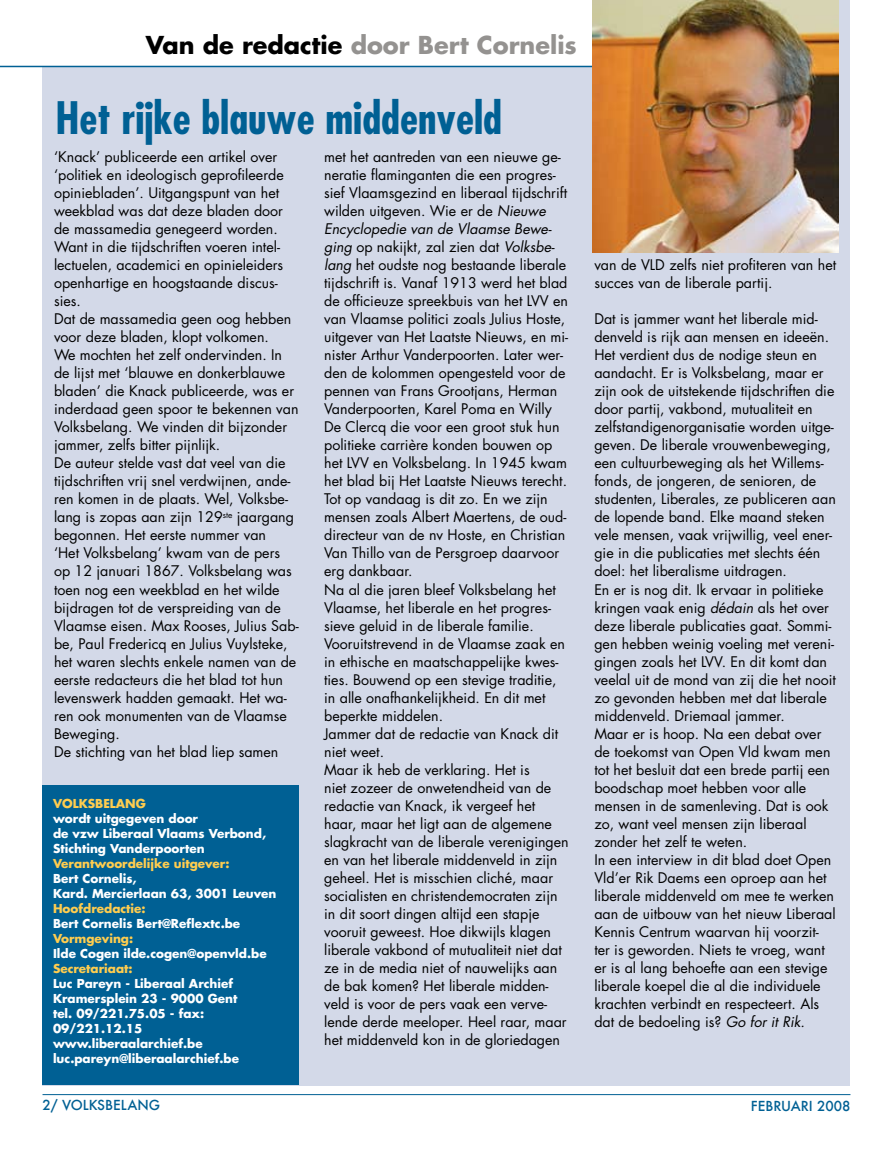
<style>
.page{position:relative;width:893px;height:1149px;background:#fff}
.page>*{position:absolute;margin:0;border:0;box-sizing:border-box;transform-origin:0 0}
.t1{font:700 condensed 43.5px "Futura";color:#006094}
.t2{font:700 24px "Futura";color:#949290}
.t3{font:14.25px/18px "Futura";color:#000}
.t4{font:500 13.5px "Futura";color:#006094}
.t5{font:700 12px/15px "Futura";color:#fff}
.t6{font:700 12px "Futura";color:#ffcd4f}
.s1{color:#000}
.s2{font-style:italic}
</style>
<div class="page">
<div style="left:43px;top:0;width:807px;height:1084px;background:#d3d9e8"></div>
<hr style="left:43px;top:1093px;width:807px;height:1px;background:#006094">
<div style="left:0;top:0;width:592px;height:67px;background:#fff"></div>
<img style="left:592px;top:0;width:247px;height:252px">
<div style="left:43px;top:785px;width:256px;height:299px;background:#006094"></div>
<h2 class="t2" style="left:146px;top:28px;width:433px"><span class="s1">Van de redactie</span> door Bert Cornelis</h2>
<h1 class="t1" style="left:56px;top:89px;width:448px">Het rijke blauwe middenveld</h1>
<p class="t3" style="left:54px;top:148px;width:246px">‘Knack’ publiceerde een artikel over ‘politiek en ideologisch geprofileerde opiniebladen’. Uitgangspunt van het weekblad was dat deze bladen door de massamedia genegeerd worden.<br>Want in die tijdschriften voeren intel&shy;lectuelen, academici en opinieleiders openhartige en hoogstaande discus&shy;sies.<br>Dat de massamedia geen oog hebben voor deze bladen, klopt volkomen.<br>We mochten het zelf ondervinden. In de lijst met ‘blauwe en donkerblauwe bladen’ die Knack publiceerde, was er inderdaad geen spoor te bekennen van Volksbelang. We vinden dit bijzonder jammer, zelfs bitter pijnlijk.<br>De auteur stelde vast dat veel van die tijdschriften vrij snel verdwijnen, ande&shy;ren komen in de plaats. Wel, Volksbe&shy;lang is zopas aan zijn 129<sup>ste</sup> jaargang begonnen. Het eerste nummer van<br>‘Het Volksbelang’ kwam van de pers op 12 januari 1867. Volksbelang was toen nog een weekblad en het wilde bijdragen tot de verspreiding van de Vlaamse eisen. Max Rooses, Julius Sab&shy;be, Paul Fredericq en Julius Vuylsteke, het waren slechts enkele namen van de eerste redacteurs die het blad tot hun levenswerk hadden gemaakt. Het wa&shy;ren ook monumenten van de Vlaamse Beweging.<br>De stichting van het blad liep samen</p>
<p class="t3" style="left:324px;top:148px;width:246px">met het aantreden van een nieuwe ge&shy;neratie flaminganten die een progres&shy;sief Vlaamsgezind en liberaal tijdschrift wilden uitgeven. Wie er de <span class="s2">Nieuwe Encyclopedie van de Vlaamse Bewe&shy;ging</span> op nakijkt, zal zien dat <span class="s2">Volksbe&shy;lang</span> het oudste nog bestaande liberale tijdschrift is. Vanaf 1913 werd het blad de officieuze spreekbuis van het LVV en van Vlaamse politici zoals Julius Hoste, uitgever van Het Laatste Nieuws, en mi&shy;nister Arthur Vanderpoorten. Later wer&shy;den de kolommen opengesteld voor de pennen van Frans Grootjans, Herman Vanderpoorten, Karel Poma en Willy De Clercq die voor een groot stuk hun politieke carrière konden bouwen op het LVV en Volksbelang. In 1945 kwam het blad bij Het Laatste Nieuws terecht.<br>Tot op vandaag is dit zo. En we zijn mensen zoals Albert Maertens, de oud&shy;directeur van de nv Hoste, en Christian Van Thillo van de Persgroep daarvoor erg dankbaar.<br>Na al die jaren bleef Volksbelang het Vlaamse, het liberale en het progres&shy;sieve geluid in de liberale familie.<br>Vooruitstrevend in de Vlaamse zaak en in ethische en maatschappelijke kwes&shy;ties. Bouwend op een stevige traditie, in alle onafhankelijkheid. En dit met beperkte middelen.<br>Jammer dat de redactie van Knack dit niet weet.<br>Maar ik heb de verklaring. Het is<br>niet zozeer de onwetendheid van de redactie van Knack, ik vergeef het haar, maar het ligt aan de algemene slagkracht van de liberale verenigingen en van het liberale middenveld in zijn geheel. Het is misschien cliché, maar socialisten en christendemocraten zijn in dit soort dingen altijd een stapje vooruit geweest. Hoe dikwijls klagen liberale vakbond of mutualiteit niet dat ze in de media niet of nauwelijks aan de bak komen? Het liberale midden&shy;veld is voor de pers vaak een verve&shy;lende derde meeloper. Heel raar, maar het middenveld kon in de gloriedagen</p>
<p class="t6" style="left:53px;top:794px;width:94px">VOLKSBELANG</p>
<p class="t5" style="left:53px;top:810px;width:215px">wordt uitgegeven door<br>de vzw Liberaal Vlaams Verbond,<br>Stichting Vanderpoorten</p>
<p class="t6" style="left:53px;top:854px;width:178px">Verantwoordelijke uitgever:</p>
<p class="t5" style="left:53px;top:870px;width:225px">Bert Cornelis,<br>Kard. Mercierlaan 63, 3001 Leuven</p>
<p class="t6" style="left:53px;top:899px;width:94px">Hoofdredactie:</p>
<p class="t5" style="left:53px;top:915px;width:189px">Bert Cornelis Bert@Reflextc.be</p>
<p class="t6" style="left:53px;top:929px;width:82px">Vormgeving:</p>
<p class="t5" style="left:53px;top:945px;width:215px">Ilde Cogen ilde.cogen@openvld.be</p>
<p class="t6" style="left:53px;top:959px;width:81px">Secretariaat:</p>
<p class="t5" style="left:53px;top:975px;width:187px">Luc Pareyn - Liberaal Archief<br>Kramersplein 23 - 9000 Gent tel. 09/221.75.05 - fax:<br>09/221.12.15 www.liberaalarchief.be luc.pareyn@liberaalarchief.be</p>
<p class="t3" style="left:594px;top:256px;width:243px">van de VLD zelfs niet profiteren van het succes van de liberale partij.</p>
<p class="t3" style="left:594px;top:310px;width:243px">Dat is jammer want het liberale mid&shy;denveld is rijk aan mensen en ideeën.<br>Het verdient dus de nodige steun en aandacht. Er is Volksbelang, maar er zijn ook de uitstekende tijdschriften die door partij, vakbond, mutualiteit en zelfstandigenorganisatie worden uitge&shy;geven. De liberale vrouwenbeweging, een cultuurbeweging als het Willems&shy;fonds, de jongeren, de senioren, de studenten, Liberales, ze publiceren aan de lopende band. Elke maand steken vele mensen, vaak vrijwillig, veel ener&shy;gie in die publicaties met slechts één doel: het liberalisme uitdragen.<br>En er is nog dit. Ik ervaar in politieke kringen vaak enig <span class="s2">dédain</span> als het over deze liberale publicaties gaat. Sommi&shy;gen hebben weinig voeling met vereni&shy;gingen zoals het LVV. En dit komt dan veelal uit de mond van zij die het nooit zo gevonden hebben met dat liberale middenveld. Driemaal jammer.<br>Maar er is hoop. Na een debat over de toekomst van Open Vld kwam men tot het besluit dat een brede partij een boodschap moet hebben voor alle mensen in de samenleving. Dat is ook zo, want veel mensen zijn liberaal zonder het zelf te weten.<br>In een interview in dit blad doet Open Vld’er Rik Daems een oproep aan het liberale middenveld om mee te werken aan de uitbouw van het nieuw Liberaal Kennis Centrum waarvan hij voorzit&shy;ter is geworden. Niets te vroeg, want er is al lang behoefte aan een stevige liberale koepel die al die individuele krachten verbindt en respecteert. Als dat de bedoeling is? <span class="s2">Go for it Rik.</span></p>
<p class="t4" style="left:43px;top:1095px;width:119px">2/ VOLKSBELANG</p>
<p class="t4" style="left:751px;top:1095px;width:101px">FEBRUARI 2008</p>
</div>
